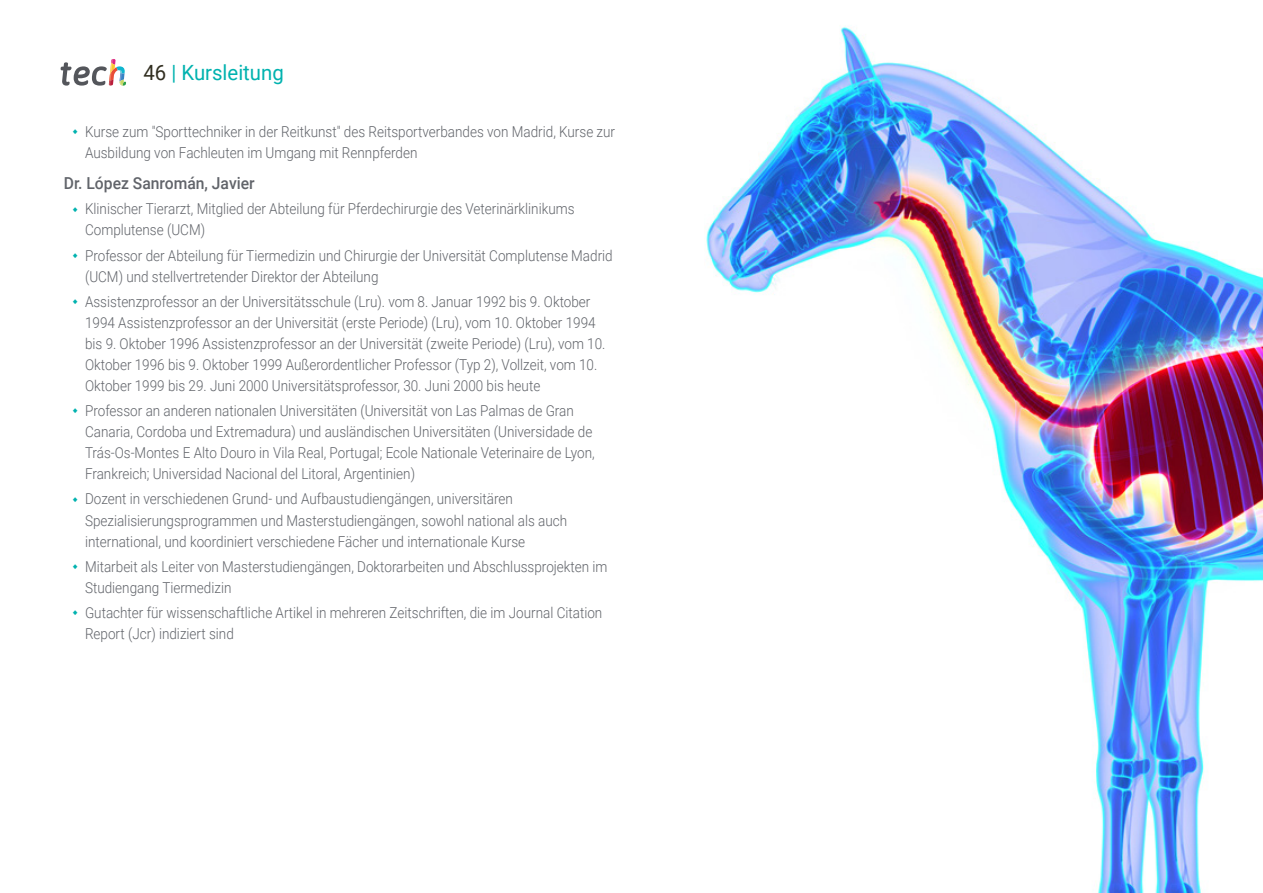
<style>
.page{position:relative;width:1263px;height:893px;background:#fff}
.page>*{position:absolute;margin:0;border:0;box-sizing:border-box;transform-origin:0 0}
.t1{font:21px "Roboto";color:#00b2af}
.t2{font:500 16.5px "Roboto";color:#61646a;scale:.95 1}
.t3{font:300 15px/21px "Roboto";color:#61646a;scale:.9 1}
.s1{color:#312e20}
</style>
<div class="page">
<svg style="left:61px;top:59px;width:65px;height:27px"></svg>
<img style="left:706px;top:25px;width:557px;height:868px">
<h1 class="t1" style="left:144px;top:57px;width:142px"><span class="s1">46</span> | Kursleitung</h1>
<p class="t3" style="left:85px;top:120px;width:590px">Kurse zum "Sporttechniker in der Reitkunst" des Reitsportverbandes von Madrid, Kurse zur<br>Ausbildung von Fachleuten im Umgang mit Rennpferden</p>
<p class="t2" style="left:64px;top:172px;width:202px">Dr. López Sanromán, Javier</p>
<p class="t3" style="left:85px;top:198px;width:545px">Klinischer Tierarzt, Mitglied der Abteilung für Pferdechirurgie des Veterinärklinikums<br>Complutense (UCM)</p>
<p class="t3" style="left:85px;top:244px;width:588px">Professor der Abteilung für Tiermedizin und Chirurgie der Universität Complutense Madrid (UCM) und stellvertretender Direktor der Abteilung</p>
<p class="t3" style="left:85px;top:291px;width:580px">Assistenzprofessor an der Universitätsschule (Lru). vom 8. Januar 1992 bis 9. Oktober 1994 Assistenzprofessor an der Universität (erste Periode) (Lru), vom 10. Oktober 1994 bis 9. Oktober 1996 Assistenzprofessor an der Universität (zweite Periode) (Lru), vom 10.<br>Oktober 1996 bis 9. Oktober 1999 Außerordentlicher Professor (Typ 2), Vollzeit, vom 10.<br>Oktober 1999 bis 29. Juni 2000 Universitätsprofessor, 30. Juni 2000 bis heute</p>
<p class="t3" style="left:85px;top:400px;width:568px">Professor an anderen nationalen Universitäten (Universität von Las Palmas de Gran Canaria, Cordoba und Extremadura) und ausländischen Universitäten (Universidade de Trás-Os-Montes E Alto Douro in Vila Real, Portugal; Ecole Nationale Veterinaire de Lyon, Frankreich; Universidad Nacional del Litoral, Argentinien)</p>
<p class="t3" style="left:85px;top:488px;width:537px">Dozent in verschiedenen Grund- und Aufbaustudiengängen, universitären<br>Spezialisierungsprogrammen und Masterstudiengängen, sowohl national als auch international, und koordiniert verschiedene Fächer und internationale Kurse</p>
<p class="t3" style="left:85px;top:555px;width:582px">Mitarbeit als Leiter von Masterstudiengängen, Doktorarbeiten und Abschlussprojekten im<br>Studiengang Tiermedizin</p>
<p class="t3" style="left:85px;top:602px;width:576px">Gutachter für wissenschaftliche Artikel in mehreren Zeitschriften, die im Journal Citation<br>Report (Jcr) indiziert sind</p>
</div>
